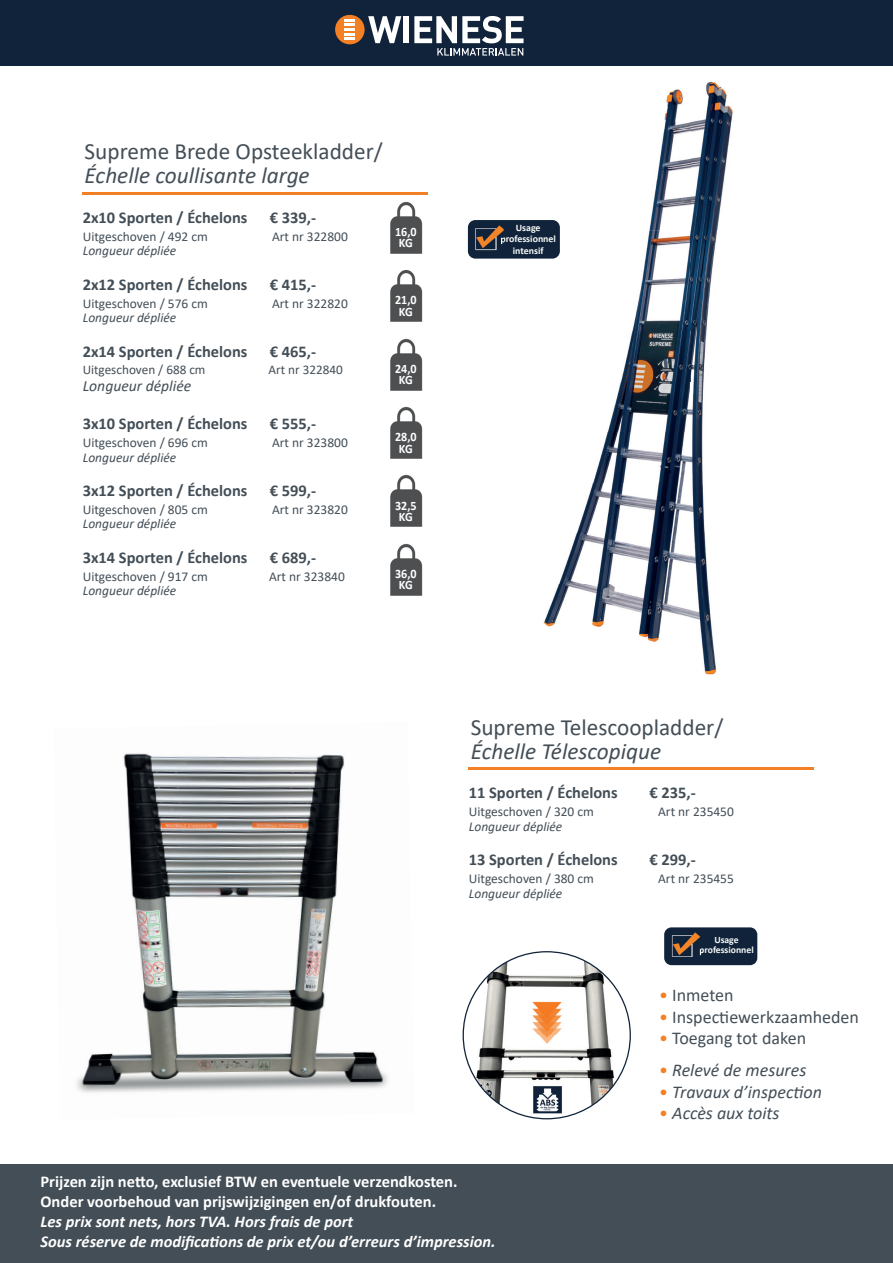
<style>
.page{position:relative;width:893px;height:1263px;background:#fff}
.page>*{position:absolute;margin:0;border:0;box-sizing:border-box;transform-origin:0 0}
.t1{font:23.25px "Calibri";color:#434e57}
.t2{font:italic 23.25px "Calibri";color:#434e57}
.t3{font:italic 18px "Calibri";color:#434e57}
.t4{font:18px "Calibri";color:#434e57}
.t5{font:700 16.5px "Calibri";color:#434e57}
.t6{font:700 16.5px/19.8px "Calibri";color:#fff}
.t7{font:italic 700 16.5px/19.8px "Calibri";color:#fff}
.t8{font:italic 15.6px "Calibri";color:#434e57}
.t9{font:13.5px "Calibri";color:#434e57}
.t10{font:italic 13.5px "Calibri";color:#434e57}
.t11{font:13.2px "Calibri";color:#434e57}
.t12{font:700 12.9px/11.2px "Calibri";letter-spacing:-.02em;color:#fff;scale:.94 1}
.t13{font:700 9.9px/11.1px "Calibri";color:#f9faf8;text-align:center}
.t14{font:700 9.75px/10.9px "Calibri";color:#f9faf8;text-align:center}
.s1{color:#f48026}
.s2{font-style:normal;color:#f48026}
</style>
<div class="page">
<div style="left:0;top:1165px;width:893px;height:98px;background:#434e57"></div>
<div style="left:0;top:0;width:893px;height:66px;background:#10233a"></div>
<svg style="left:368px;top:16px;width:33px;height:27px"></svg>
<div style="left:404px;top:16px;width:5px;height:27px;background:#fff"></div>
<div style="left:335px;top:15px;width:30px;height:29px;background:#f48026;border-radius:50%"></div>
<svg style="left:414px;top:16px;width:110px;height:40px"></svg>
<svg style="left:345px;top:19px;width:10px;height:21px"></svg>
<img style="left:543px;top:81px;width:190px;height:594px">
<hr style="left:83px;top:192px;width:345px;height:3px;background:#f48026">
<img style="left:390px;top:202px;width:32px;height:52px">
<img style="left:390px;top:270px;width:32px;height:52px">
<img style="left:390px;top:338px;width:32px;height:53px">
<img style="left:390px;top:407px;width:32px;height:52px">
<img style="left:390px;top:475px;width:32px;height:52px">
<img style="left:390px;top:543px;width:32px;height:53px">
<div style="left:468px;top:220px;width:92px;height:39px;background:#10233a;border-radius:7px"></div>
<img style="left:475px;top:225px;width:29px;height:25px">
<svg style="left:501px;top:236px;width:3px;height:8px"></svg>
<img style="left:76px;top:753px;width:312px;height:340px">
<img style="left:476px;top:955px;width:47px;height:160px">
<img style="left:570px;top:955px;width:47px;height:38px">
<img style="left:523px;top:993px;width:91px;height:84px">
<img style="left:523px;top:1077px;width:13px;height:41px">
<img style="left:570px;top:1077px;width:47px;height:38px">
<hr style="left:469px;top:767px;width:345px;height:3px;background:#f48026">
<div style="left:664px;top:927px;width:93px;height:38px;background:#10233a;border-radius:7px"></div>
<img style="left:671px;top:932px;width:29px;height:25px">
<h1 class="t1" style="left:85px;top:135px;width:300px">Supreme Brede Opsteekladder/</h1>
<h1 class="t2" style="left:85px;top:159px;width:227px">Échelle coullisante large</h1>
<p class="t5" style="left:83px;top:206px;width:166px">2x10 Sporten / Échelons</p>
<p class="t5" style="left:270px;top:206px;width:48px">€ 339,-</p>
<p class="t9" style="left:83px;top:227px;width:127px">Uitgeschoven / 492 cm</p>
<p class="t9" style="left:272px;top:227px;width:77px">Art nr 322800</p>
<p class="t10" style="left:83px;top:242px;width:95px">Longueur dépliée</p>
<p class="t5" style="left:83px;top:273px;width:166px">2x12 Sporten / Échelons</p>
<p class="t5" style="left:270px;top:273px;width:48px">€ 415,-</p>
<p class="t9" style="left:83px;top:294px;width:127px">Uitgeschoven / 576 cm</p>
<p class="t9" style="left:272px;top:294px;width:77px">Art nr 322820</p>
<p class="t10" style="left:83px;top:308px;width:95px">Longueur dépliée</p>
<p class="t5" style="left:83px;top:339px;width:166px">2x14 Sporten / Échelons</p>
<p class="t5" style="left:270px;top:339px;width:48px">€ 465,-</p>
<p class="t11" style="left:83px;top:361px;width:124px">Uitgeschoven / 688 cm</p>
<p class="t11" style="left:269px;top:361px;width:76px">Art nr 322840</p>
<p class="t8" style="left:83px;top:375px;width:110px">Longueur dépliée</p>
<p class="t5" style="left:83px;top:412px;width:166px">3x10 Sporten / Échelons</p>
<p class="t5" style="left:270px;top:412px;width:48px">€ 555,-</p>
<p class="t9" style="left:83px;top:433px;width:127px">Uitgeschoven / 696 cm</p>
<p class="t9" style="left:272px;top:433px;width:77px">Art nr 323800</p>
<p class="t10" style="left:83px;top:448px;width:95px">Longueur dépliée</p>
<p class="t5" style="left:83px;top:479px;width:166px">3x12 Sporten / Échelons</p>
<p class="t5" style="left:270px;top:479px;width:48px">€ 599,-</p>
<p class="t9" style="left:83px;top:500px;width:127px">Uitgeschoven / 805 cm</p>
<p class="t9" style="left:272px;top:500px;width:77px">Art nr 323820</p>
<p class="t10" style="left:83px;top:514px;width:95px">Longueur dépliée</p>
<p class="t5" style="left:83px;top:545px;width:166px">3x14 Sporten / Échelons</p>
<p class="t5" style="left:270px;top:545px;width:48px">€ 689,-</p>
<p class="t9" style="left:83px;top:567px;width:127px">Uitgeschoven / 917 cm</p>
<p class="t9" style="left:269px;top:567px;width:77px">Art nr 323840</p>
<p class="t10" style="left:83px;top:581px;width:95px">Longueur dépliée</p>
<p class="t12" style="left:395px;top:226px;width:24px">16,0<br>KG</p>
<p class="t12" style="left:395px;top:294px;width:24px">21,0<br>KG</p>
<p class="t12" style="left:395px;top:363px;width:24px">24,0<br>KG</p>
<p class="t12" style="left:395px;top:431px;width:24px">28,0<br>KG</p>
<p class="t12" style="left:395px;top:499px;width:24px">32,5<br>KG</p>
<p class="t12" style="left:395px;top:568px;width:24px">36,0<br>KG</p>
<p class="t13" style="left:500px;top:222px;width:57px">Usage professionnel intensif</p>
<h1 class="t1" style="left:471px;top:711px;width:254px">Supreme Telescoopladder/</h1>
<h1 class="t2" style="left:471px;top:735px;width:192px">Échelle Télescopique</h1>
<p class="t5" style="left:469px;top:781px;width:150px">11 Sporten / Échelons</p>
<p class="t5" style="left:649px;top:781px;width:48px">€ 235,-</p>
<p class="t9" style="left:469px;top:802px;width:127px">Uitgeschoven / 320 cm</p>
<p class="t9" style="left:658px;top:802px;width:77px">Art nr 235450</p>
<p class="t10" style="left:469px;top:817px;width:95px">Longueur dépliée</p>
<p class="t5" style="left:469px;top:848px;width:150px">13 Sporten / Échelons</p>
<p class="t5" style="left:649px;top:848px;width:48px">€ 299,-</p>
<p class="t9" style="left:469px;top:869px;width:127px">Uitgeschoven / 380 cm</p>
<p class="t9" style="left:658px;top:869px;width:77px">Art nr 235455</p>
<p class="t10" style="left:469px;top:884px;width:95px">Longueur dépliée</p>
<p class="t14" style="left:699px;top:934px;width:56px">Usage professionnel</p>
<p class="t4" style="left:659px;top:982px;width:76px"><span class="s1">•</span> Inmeten</p>
<p class="t4" style="left:659px;top:1004px;width:201px"><span class="s1">•</span> Inspectiewerkzaamheden</p>
<p class="t4" style="left:659px;top:1026px;width:148px"><span class="s1">•</span> Toegang tot daken</p>
<p class="t3" style="left:659px;top:1057px;width:149px"><span class="s2">•</span> Relevé de mesures</p>
<p class="t3" style="left:659px;top:1079px;width:164px"><span class="s2">•</span> Travaux d’inspection</p>
<p class="t3" style="left:659px;top:1101px;width:122px"><span class="s2">•</span> Accès aux toits</p>
<p class="t6" style="left:40px;top:1171px;width:419px">Prijzen zijn netto, exclusief BTW en eventuele verzendkosten.<br>Onder voorbehoud van prijswijzigingen en/of drukfouten.</p>
<p class="t7" style="left:40px;top:1211px;width:457px">Les prix sont nets, hors TVA. Hors frais de port<br>Sous réserve de modifications de prix et/ou d’erreurs d’impression.</p>
</div>
